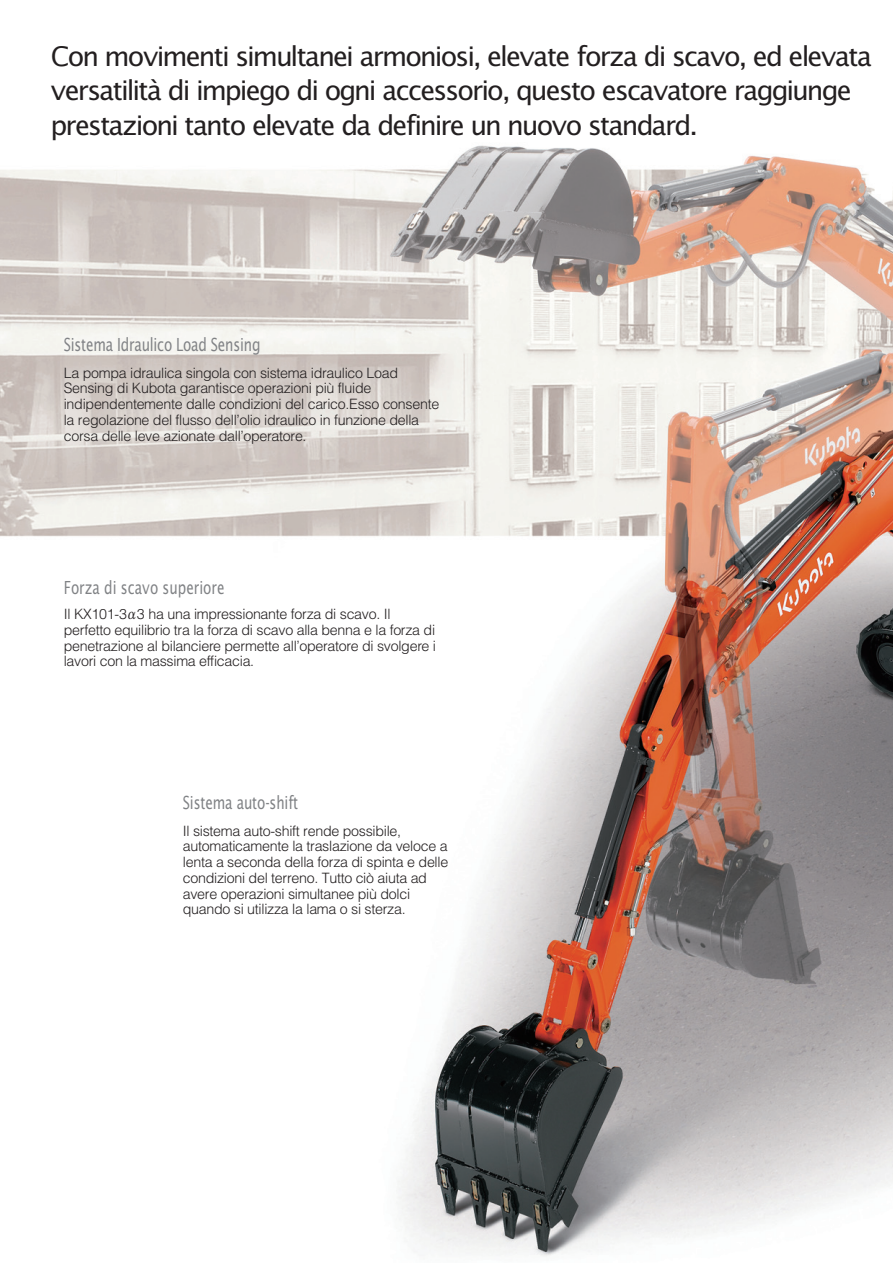
<style>
.page{position:relative;width:893px;height:1263px;background:#fff}
.page>*{position:absolute;margin:0;border:0;box-sizing:border-box;transform-origin:0 0}
.t1{font:27px/34.5px "Lucida Sans";letter-spacing:-.065em;color:#231f20}
.t2{font:18px "Lucida Sans";letter-spacing:-.01em;color:#808285;scale:.75 1}
.t3{font:300 14.25px/15.8px "Helvetica";letter-spacing:-.02em;color:#231f20}
.s1{font-family:"Koz Min Pro";font-weight:400}
</style>
<div class="page">
<img style="left:0;top:145px;width:893px;height:1111px">
<h1 class="t1" style="left:50px;top:38px;width:823px">Con movimenti simultanei armoniosi, elevate forza di scavo, ed elevata versatilità di impiego di ogni accessorio, questo escavatore raggiunge prestazioni tanto elevate da definire un nuovo standard.</h1>
<p class="t2" style="left:64px;top:334px;width:264px">Sistema Idraulico Load Sensing</p>
<p class="t3" style="left:64px;top:364px;width:377px">La pompa idraulica singola con sistema idraulico Load Sensing di Kubota garantisce operazioni più fluide indipendentemente dalle condizioni del carico.Esso consente la regolazione del flusso dell’olio idraulico in funzione della corsa delle leve azionate dall’operatore.</p>
<p class="t2" style="left:64px;top:576px;width:216px">Forza di scavo superiore</p>
<p class="t3" style="left:64px;top:606px;width:374px">Il KX101-3<span class="s1">α</span>3 ha una impressionante forza di scavo. Il perfetto equilibrio tra la forza di scavo alla benna e la forza di penetrazione al bilanciere permette all’operatore di svolgere i lavori con la massima efficacia.</p>
<p class="t2" style="left:183px;top:792px;width:155px">Sistema auto-shift</p>
<p class="t3" style="left:183px;top:822px;width:267px">Il sistema auto-shift rende possibile, automaticamente la traslazione da veloce a lenta a seconda della forza di spinta e delle condizioni del terreno. Tutto ciò aiuta ad avere operazioni simultanee più dolci quando si utilizza la lama o si sterza.</p>
</div>
